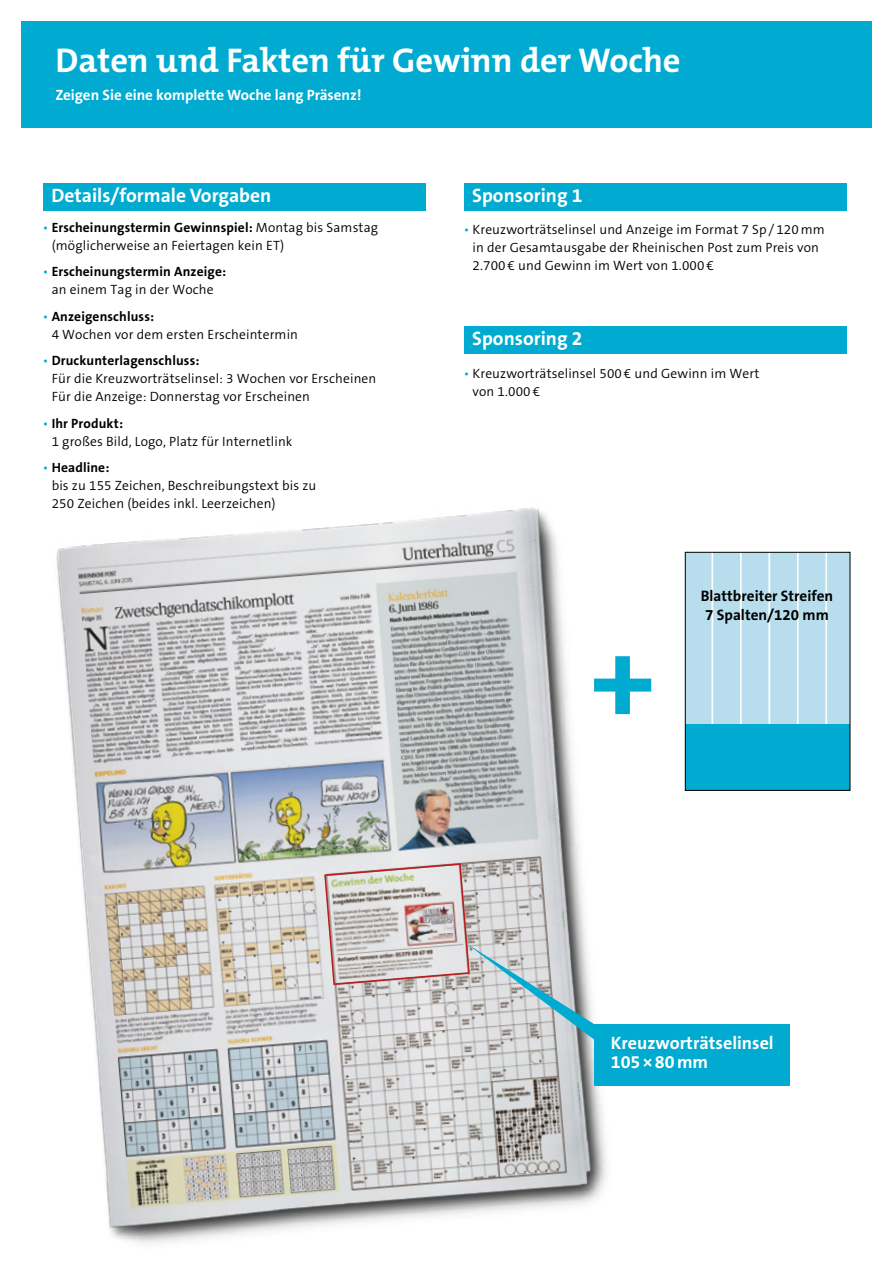
<style>
.page{position:relative;width:893px;height:1263px;background:#fff}
.page>*{position:absolute;margin:0;border:0;box-sizing:border-box;transform-origin:0 0}
.t1{font:700 121.05px "The Sans B W7";color:#00aad0}
.t2{font:700 34.5px "The Mix Os F";color:#fff}
.t3{font:700 19.5px "The Sans B W7";color:#fff}
.t4{font:700 18px/19.5px "The Sans B W7";color:#fff}
.t5{font:700 15.15px/18.1px "The Sans B W7";color:#000}
.t6{font:700 15px "The Sans B W7";color:#fff}
.t7{font:300 13.5px/18px "The Sans B W4";letter-spacing:.01em;color:#000}
.t8{font:700 13.5px "The Sans B W7";letter-spacing:.01em;color:#000}
.s1{font-family:"The Sans B W4";font-weight:300;color:#00aad0}
.s2{font-family:"The Sans B W4";font-weight:300}
.s3{color:#00aad0}
</style>
<div class="page">
<div style="left:43px;top:183px;width:383px;height:27px;background:#00aad0"></div>
<div style="left:464px;top:183px;width:382px;height:27px;background:#00aad0"></div>
<div style="left:464px;top:326px;width:382px;height:27px;background:#00aad0"></div>
<div style="left:22px;top:21px;width:850px;height:107px;background:#00aad0"></div>
<img style="left:56px;top:507px;width:631px;height:737px">
<div style="left:685px;top:552px;width:165px;height:238px;background:#b8deee"></div>
<hr style="left:711px;top:552px;width:2px;height:238px;background:#fff">
<hr style="left:740px;top:552px;width:2px;height:238px;background:#fff">
<hr style="left:768px;top:552px;width:2px;height:238px;background:#fff">
<hr style="left:797px;top:552px;width:2px;height:238px;background:#fff">
<hr style="left:825px;top:552px;width:2px;height:238px;background:#fff">
<div style="left:685px;top:724px;width:165px;height:66px;background:#00aad0"></div>
<div style="left:685px;top:552px;width:165px;height:239px;border:1px solid #000"></div>
<div style="left:595px;top:1024px;width:195px;height:62px;background:#00aad0"></div>
<svg style="left:323px;top:862px;width:282px;height:185px;background:#c9caca"></svg>
<h2 class="t2" style="left:56px;top:39px;width:627px">Daten und Fakten für Gewinn der Woche</h2>
<p class="t6" style="left:56px;top:86px;width:308px">Zeigen Sie eine komplette Woche lang Präsenz!</p>
<h3 class="t3" style="left:51px;top:183px;width:221px">Details/formale Vorgaben</h3>
<h3 class="t3" style="left:472px;top:183px;width:112px">Sponsoring 1</h3>
<p class="t8" style="left:43px;top:218px;width:337px"><span class="s1">•</span> Erscheinungstermin Gewinnspiel: <span class="s2">Montag bis Samstag</span></p>
<p class="t7" style="left:52px;top:236px;width:234px">(möglicherweise an Feiertagen kein ET)</p>
<p class="t8" style="left:43px;top:263px;width:185px"><span class="s1">•</span> Erscheinungstermin Anzeige:</p>
<p class="t7" style="left:52px;top:281px;width:163px">an einem Tag in der Woche</p>
<p class="t8" style="left:43px;top:307px;width:113px"><span class="s1">•</span> Anzeigenschluss:</p>
<p class="t7" style="left:52px;top:325px;width:248px">4 Wochen vor dem ersten Erscheintermin</p>
<p class="t8" style="left:43px;top:352px;width:158px"><span class="s1">•</span> Druckunterlagenschluss:</p>
<p class="t7" style="left:52px;top:370px;width:326px">Für die Kreuzworträtselinsel: 3 Wochen vor Erscheinen<br>Für die Anzeige: Donnerstag vor Erscheinen</p>
<p class="t8" style="left:43px;top:414px;width:82px"><span class="s1">•</span> Ihr Produkt:</p>
<p class="t7" style="left:52px;top:432px;width:242px">1 großes Bild, Logo, Platz für Internetlink</p>
<p class="t8" style="left:43px;top:459px;width:68px"><span class="s1">•</span> Headline:</p>
<p class="t7" style="left:52px;top:477px;width:266px">bis zu 155 Zeichen, Beschreibungstext bis zu<br>250 Zeichen (beides inkl. Leerzeichen)</p>
<p class="t7" style="left:472px;top:220px;width:354px;text-indent:-9px"><span class="s3">•</span> Kreuzworträtselinsel und Anzeige im Format 7 Sp / 120mm in der Gesamtausgabe der Rheinischen Post zum Preis von<br>2.700 € und Gewinn im Wert von 1.000 €</p>
<h3 class="t3" style="left:472px;top:326px;width:112px">Sponsoring 2</h3>
<p class="t7" style="left:472px;top:364px;width:288px;text-indent:-9px"><span class="s3">•</span> Kreuzworträtselinsel 500 € und Gewinn im Wert von 1.000 €</p>
<h1 class="t1" style="left:589px;top:602px;width:68px">+</h1>
<p class="t5" style="left:701px;top:587px;width:134px">Blattbreiter Streifen<br>7 Spalten/120 mm</p>
<h3 class="t4" style="left:611px;top:1033px;width:164px">Kreuzworträtselinsel<br>105×80mm</h3>
</div>
